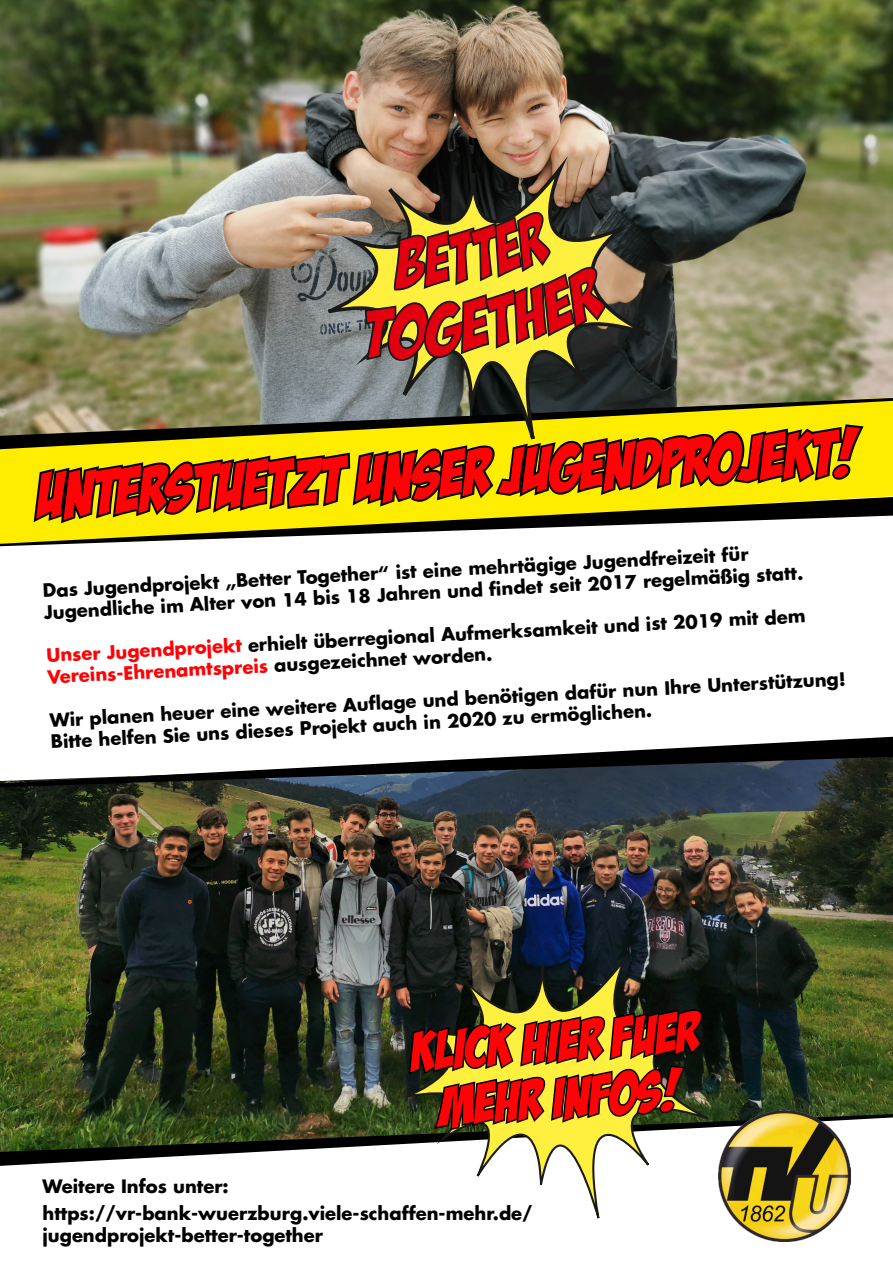
<style>
.page{position:relative;width:893px;height:1263px;background:#fff}
.page>*{position:absolute;margin:0;border:0;box-sizing:border-box;transform-origin:0 0}
.t1{font:64.5px "Bada Boom BB";color:#ff0205}
.t2{font:56.1px/56.2px "Bada Boom BB";color:#ff0205;text-align:center}
.t3{font:700 18px/21.6px "Futura Std";color:#000}
.s1{color:#ff0205}
</style>
<div class="page">
<img style="left:0;top:0;width:893px;height:201px">
<img style="left:0;top:787px;width:893px;height:327px">
<svg style="left:0;top:737px;width:893px;height:50px"></svg>
<svg style="left:0;top:1114px;width:893px;height:52px"></svg>
<img style="left:405px;top:828px;width:305px;height:391px">
<svg style="left:406px;top:968px;width:298px;height:171px;background:#676523"></svg>
<img style="left:719px;top:1110px;width:131px;height:132px">
<svg style="left:328px;top:168px;width:323px;height:33px;background:#6c5d4d"></svg>
<img style="left:0;top:201px;width:893px;height:345px">
<p class="t1" style="left:35px;top:462px;width:819px;rotate:-3deg">UnterstUEtzt unser Jugendprojekt!</p>
<p class="t3" style="left:42px;top:580px;width:762px;rotate:-3deg">Das Jugendprojekt „Better Together“ ist eine mehrtägige Jugendfreizeit für<br>Jugendliche im Alter von 14 bis 18 Jahren und fi ndet seit 2017 regelmäßig statt.</p>
<p class="t3" style="left:46px;top:644px;width:762px;rotate:-3deg"><span class="s1">Unser Jugendprojekt</span> erhielt überregional Aufmerksamkeit und ist 2019 mit dem<br><span class="s1">Vereins-Ehrenamtspreis</span> ausgezeichnet worden.</p>
<p class="t3" style="left:49px;top:709px;width:798px;rotate:-3deg">Wir planen heuer eine weitere Aufl age und benötigen dafür nun Ihre Unterstützung!<br>Bitte helfen Sie uns dieses Projekt auch in 2020 zu ermöglichen.</p>
<p class="t2" style="left:409px;top:1024px;width:290px;rotate:-4deg">Klick hier fuer mehr infos!</p>
<p class="t3" style="left:43px;top:1175px;width:188px">Weitere Infos unter:</p>
<p class="t3" style="left:43px;top:1202px;width:492px">https://vr-bank-wuerzburg.viele-schaffen-mehr.de/ jugendprojekt-better-together</p>
</div>
